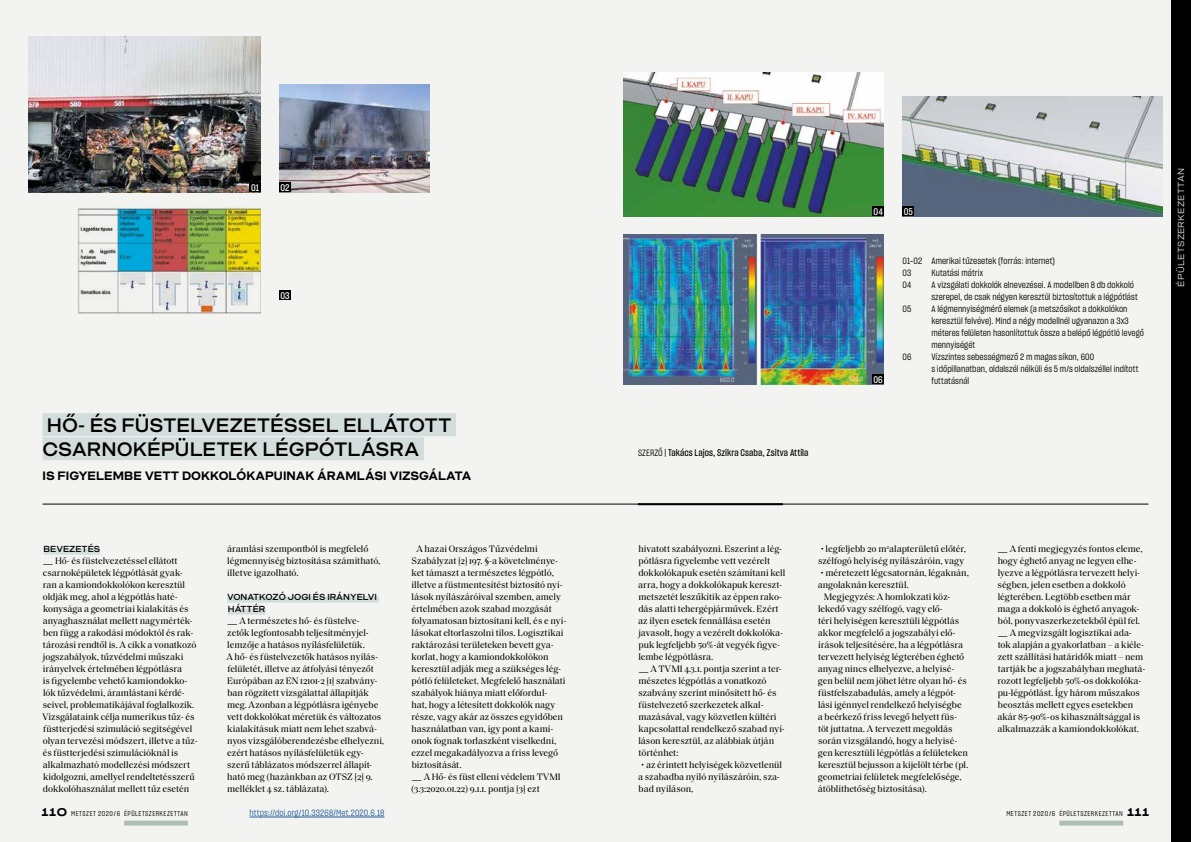
<style>
.page{position:relative;width:1191px;height:842px;background:#fff}
.page>*{position:absolute;margin:0;border:0;box-sizing:border-box;transform-origin:0 0}
.t1{font:700 20px/24px "Mid Century Sans Sm";letter-spacing:-.005em;color:#000}
.t2{font:700 12.5px "Mid Century Sans";letter-spacing:-.005em;color:#000}
.t3{font:9.5px/12px "Saol Text";letter-spacing:-.005em;color:#000}
.t4{font:9.5px "Sharp Grotesk Medium 15";letter-spacing:.005em;color:#000}
.t5{font:9.5px "Sharp Grotesk Medium 15";color:#fff}
.t6{font:9px/12px "Sharp Grotesk Book 15";letter-spacing:.005em;color:#000}
.t7{font:700 9px/12px "Mid Century Sans Sm";color:#000}
.t8{font:9px "Sharp Grotesk Book 15";letter-spacing:.01em;color:#275b9b}
.t9{font:9px "Mid Century Sans";letter-spacing:.025em;color:#d3dddb}
.t10{font:7px "Sharp Grotesk Book 15";letter-spacing:.065em;color:#000}
.s1{font-family:"Mid Century Sans"}
.s2{font-family:"Sharp Grotesk Book 15";font-size:9px}
.s3{font-family:"Sharp Grotesk Medium 25";font-size:11px}
</style>
<div class="page">
<div style="left:0;top:0;width:595px;height:842px;background:#f3f4f1"></div>
<div style="left:595px;top:0;width:596px;height:842px;background:#f3f4f1"></div>
<div style="left:44px;top:548px;width:56px;height:6px;background:#d3dddb"></div>
<div style="left:227px;top:596px;width:152px;height:6px;background:#d3dddb"></div>
<div style="left:228px;top:608px;width:37px;height:6px;background:#d3dddb"></div>
<div style="left:43px;top:413px;width:413px;height:23px;background:#d3dddb"></div>
<div style="left:43px;top:437px;width:381px;height:23px;background:#d3dddb"></div>
<hr style="left:638px;top:503px;width:145px;height:2px;background:#000">
<hr style="left:43px;top:504px;width:1105px;height:1px;background:#000">
<img style="left:28px;top:36px;width:233px;height:156px">
<img style="left:279px;top:84px;width:150px;height:108px">
<img style="left:77px;top:207px;width:184px;height:107px">
<img style="left:624px;top:72px;width:260px;height:144px">
<img style="left:902px;top:96px;width:260px;height:120px">
<img style="left:624px;top:235px;width:260px;height:149px">
<div style="left:249px;top:183px;width:12px;height:9px;background:#000"></div>
<div style="left:902px;top:207px;width:12px;height:9px;background:#000"></div>
<div style="left:279px;top:183px;width:12px;height:9px;background:#000"></div>
<div style="left:872px;top:375px;width:12px;height:9px;background:#000"></div>
<div style="left:279px;top:291px;width:12px;height:9px;background:#000"></div>
<div style="left:872px;top:207px;width:12px;height:9px;background:#000"></div>
<hr style="left:249px;top:817px;width:135px;height:1px;background:#275b9b">
<div style="left:1171px;top:0;width:20px;height:842px;background:#000"></div>
<div style="left:124px;top:820px;width:64px;height:5px;background:#acbfb6"></div>
<div style="left:1059px;top:820px;width:64px;height:5px;background:#acbfb6"></div>
<p class="t5" style="left:251px;top:181px;width:9px">01</p>
<p class="t5" style="left:280px;top:181px;width:11px">02</p>
<p class="t5" style="left:280px;top:289px;width:11px">03</p>
<h1 class="t1" style="left:43px;top:414px;width:410px">HŐ- ÉS FÜSTELVEZETÉSSEL ELLÁTOTT<br>CSARNOKÉPÜLETEK LÉGPÓTLÁSRA</h1>
<h2 class="t2" style="left:43px;top:468px;width:430px">IS FIGYELEMBE VETT DOKKOLÓKAPUINAK ÁRAMLÁSI VIZSGÁLATA</h2>
<p class="t7" style="left:44px;top:543px;width:58px">BEVEZETÉS</p>
<p class="t3" style="left:42px;top:554px;width:157px"><span class="s1">—</span> Hő- és füstelvezetéssel ellátott csarnoképületek légpótlását gyak&shy;ran a kamiondokkolókon keresztül oldják meg, ahol a légpótlás haté&shy;konysága a geometriai kialakítás és anyaghasználat mellett nagymérték&shy;ben függ a rakodási módoktól és rak&shy;tározási rendtől is. A cikk a vonatkozó jogszabályok, tűzvédelmi műszaki irányelvek értelmében légpótlásra<br>is figyelembe vehető kamiondokko&shy;lók tűzvédelmi, áramlástani kérdé&shy;seivel, problematikájával foglalkozik.<br>Vizsgálataink célja numerikus tűz- és füstterjedési szimuláció segítségével olyan tervezési módszert, illetve a tűz&shy;és füstterjedési szimulációknál is alkalmazható modellezési módszert kidolgozni, amellyel rendeltetésszerű dokkolóhasználat mellett tűz esetén</p>
<p class="t3" style="left:227px;top:542px;width:155px">áramlási szempontból is megfelelő légmennyiség biztosítása számítható, illetve igazolható.</p>
<p class="t7" style="left:227px;top:591px;width:151px">VONATKOZÓ JOGI ÉS IRÁNYELVI<br>HÁTTÉR</p>
<p class="t3" style="left:226px;top:614px;width:159px"><span class="s1">—</span> A természetes hő- és füstelve-<br>zetők legfontosabb teljesítményjel&shy;lemzője a hatásos nyílásfelületük.<br>A hő- és füstelvezetők hatásos nyílás&shy;felületét, illetve az átfolyási tényezőt Európában az EN 12101-2 [1] szabvány&shy;ban rögzített vizsgálattal állapítják meg. Azonban a légpótlásra igényebe vett dokkolókat méretük és változatos kialakításuk miatt nem lehet szabvá&shy;nyos vizsgálóberendezésbe elhelyezni, ezért hatásos nyílásfelületük egy&shy;szerű táblázatos módszerrel állapít&shy;ható meg (hazánkban az OTSZ [2] 9. melléklet 4 sz. táblázata).</p>
<p class="t3" style="left:411px;top:542px;width:156px;text-indent:5px">A hazai Országos Tűzvédelmi Szabályzat [2] 197. §-a követelménye&shy;ket támaszt a természetes légpótló, illetve a füstmentesítést biztosító nyí&shy;lások nyílászáróival szemben, amely értelmében azok szabad mozgását folyamatosan biztosítani kell, és e nyí&shy;lásokat eltorlaszolni tilos. Logisztikai raktározási területeken bevett gya&shy;korlat, hogy a kamiondokkolókon keresztül adják meg a szükséges lég&shy;pótló felületeket. Megfelelő használati szabályok hiánya miatt előfordul-<br>hat, hogy a létesített dokkolók nagy része, vagy akár az összes egyidőben használatban van, így pont a kami&shy;onok fognak torlaszként viselkedni, ezzel megakadályozva a friss levegő biztosítását.</p>
<p class="t3" style="left:411px;top:770px;width:151px"><span class="s1">—</span> A Hő- és füst elleni védelem TVMI (3.3:2020.01.22) 9.1.1. pontja [3] ezt</p>
<p class="t4" style="left:638px;top:446px;width:172px"><span class="s2">SZERZŐ |</span> Takács Lajos, Szikra Csaba, Zsitva Attila</p>
<p class="t5" style="left:873px;top:205px;width:11px">04</p>
<p class="t5" style="left:873px;top:373px;width:11px">06</p>
<p class="t5" style="left:903px;top:205px;width:11px">05</p>
<p class="t6" style="left:902px;top:254px;width:154px">01–02 Amerikai tűzesetek (forrás: internet)<br>03</p>
<p class="t6" style="left:931px;top:266px;width:53px">Kutatási mátrix</p>
<p class="t6" style="left:902px;top:278px;width:10px">04</p>
<p class="t6" style="left:931px;top:278px;width:208px">A vizsgálati dokkolók elnevezései. A modellben 8 db dokkoló szerepel, de csak négyen keresztül biztosítottuk a légpótlást</p>
<p class="t6" style="left:902px;top:302px;width:10px">05</p>
<p class="t6" style="left:931px;top:302px;width:214px">A légmennyiségmérő elemek (a metszősíkot a dokkolókon keresztül felvéve). Mind a négy modellnél ugyanazon a 3x3 méteres felületen hasonlítottuk össze a belépő légpótló levegő mennyiségét</p>
<p class="t6" style="left:902px;top:350px;width:10px">06</p>
<p class="t6" style="left:931px;top:350px;width:209px">Vízszintes sebességmező 2 m magas síkon, 600<br>s időpillanatban, oldalszél nélküli és 5 m/s oldalszéllel indított futtatásnál</p>
<p class="t3" style="left:638px;top:542px;width:149px">hivatott szabályozni. Eszerint a lég&shy;pótlásra figyelembe vett vezérelt dokkolókapuk esetén számítani kell arra, hogy a dokkolókapuk kereszt&shy;metszetét leszűkítik az éppen rako&shy;dás alatti tehergépjárművek. Ezért az ilyen esetek fennállása esetén javasolt, hogy a vezérelt dokkolóka&shy;puk legfeljebb 50%-át vegyék figye&shy;lembe légpótlásra.</p>
<p class="t3" style="left:638px;top:662px;width:148px"><span class="s1">—</span> A TVMI 4.3.1. pontja szerint a ter&shy;mészetes légpótlás a vonatkozó szabvány szerint minősített hő- és füstelvezető szerkezetek alkal&shy;mazásával, vagy közvetlen kültéri kapcsolattal rendelkező szabad nyí&shy;láson keresztül, az alábbiak útján történhet:</p>
<p class="t3" style="left:638px;top:758px;width:145px;text-indent:3px">• az érintett helyiségek közvetlenül a szabadba nyíló nyílászáróin, sza&shy;bad nyíláson,</p>
<p class="t3" style="left:818px;top:542px;width:149px">• legfeljebb 20 m<sup>2</sup>alapterületű előtér, szélfogó helyiség nyílászáróin, vagy</p>
<p class="t3" style="left:820px;top:566px;width:150px">• méretezett légcsatornán, légaknán,</p>
<p class="t3" style="left:817px;top:578px;width:92px">angolaknán keresztül.</p>
<p class="t3" style="left:823px;top:590px;width:128px">Megjegyzés: A homlokzati köz-</p>
<p class="t3" style="left:818px;top:602px;width:126px">lekedő vagy szélfogó, vagy elő-</p>
<p class="t3" style="left:818px;top:614px;width:143px">téri helyiségen keresztüli légpótlás</p>
<p class="t3" style="left:817px;top:626px;width:139px">akkor megfelelő a jogszabályi elő-</p>
<p class="t3" style="left:818px;top:638px;width:147px">írások teljesítésére, ha a légpótlásra</p>
<p class="t3" style="left:818px;top:650px;width:148px">tervezett helyiség légterében éghető</p>
<p class="t3" style="left:817px;top:662px;width:138px">anyag nincs elhelyezve, a helyisé-</p>
<p class="t3" style="left:818px;top:674px;width:150px">gen belül nem jöhet létre olyan hő- és</p>
<p class="t3" style="left:818px;top:686px;width:139px">füstfelszabadulás, amely a légpót-</p>
<p class="t3" style="left:818px;top:698px;width:145px">lási igénnyel rendelkező helyiségbe</p>
<p class="t3" style="left:817px;top:710px;width:141px">a beérkező friss levegő helyett füs-</p>
<p class="t3" style="left:818px;top:722px;width:136px">töt juttatna. A tervezett megoldás</p>
<p class="t3" style="left:818px;top:734px;width:141px">során vizsgálandó, hogy a helyisé-</p>
<p class="t3" style="left:818px;top:746px;width:151px">gen keresztüli légpótlás a felületeken</p>
<p class="t3" style="left:818px;top:758px;width:152px">keresztül bejusson a kijelölt térbe (pl.</p>
<p class="t3" style="left:818px;top:770px;width:145px">geometriai felületek megfelelősége,</p>
<p class="t3" style="left:818px;top:782px;width:110px">átöblíthetőség biztosítása).</p>
<p class="t3" style="left:997px;top:542px;width:147px"><span class="s1">—</span> A fenti megjegyzés fontos eleme, hogy éghető anyag ne legyen elhe&shy;lyezve a légpótlásra tervezett helyi&shy;ségben, jelen esetben a dokkoló légterében. Legtöbb esetben már maga a dokkoló is éghető anyagok&shy;ból, ponyvaszerkezetekből épül fel.</p>
<p class="t3" style="left:997px;top:626px;width:150px"><span class="s1">—</span> A megvizsgált logisztikai ada&shy;tok alapján a gyakorlatban – a kiéle&shy;zett szállítási határidők miatt – nem tartják be a jogszabályban meghatá&shy;rozott legfeljebb 50%-os dokkolóka&shy;pu-légpótlást. Így három műszakos beosztás mellett egyes esetekben akár 85-90%-os kihasználtsággal is alkalmazzák a kamiondokkolókat.</p>
<p class="t10" style="left:42px;top:809px;width:148px"><span class="s3">110</span> METSZET 2020/6 ÉPÜLETSZERKEZETTAN</p>
<p class="t8" style="left:249px;top:807px;width:136px">https://doi.org/10.33268/Met.2020.6.18</p>
<p class="t10" style="left:1006px;top:809px;width:144px">METSZET 2020/6 ÉPÜLETSZERKEZETTAN <span class="s3">111</span></p>
<p class="t9" style="left:1175px;top:286px;width:120px;rotate:-90deg">ÉPÜLETSZERKEZETTAN</p>
</div>
